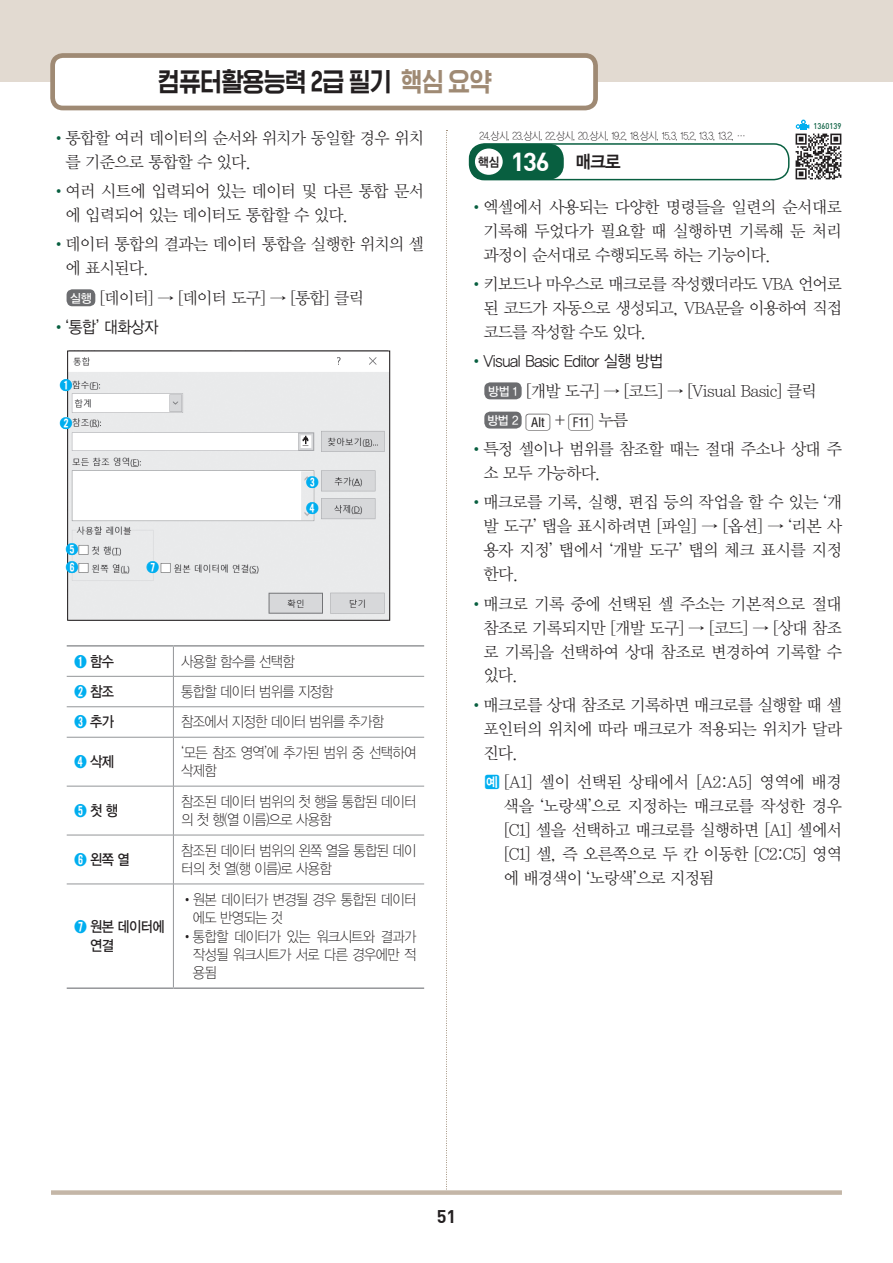
<style>
.page{position:relative;width:893px;height:1263px;background:#fff}
.page>*{position:absolute;margin:0;border:0;box-sizing:border-box;transform-origin:0 0}
.t1{font:27px "HGG Gothicssi P80 g";letter-spacing:-.03em;color:#231f20;scale:.9 1}
.t2{font:700 25.5px "DIN";color:#fff}
.t3{font:700 18px "DIN";color:#231f20}
.t4{font:16.65px/24px "YDVY Mj O Std 12";letter-spacing:-.045em;color:#231f20;text-align:justify}
.t5{font:16.65px "YDVYGO Std 12";letter-spacing:-.02em;color:#231f20;scale:.9 1}
.t6{font:14.7px/18.5px "YDVYGO Std 11";letter-spacing:-.045em;color:#231f20;scale:.9 1}
.t7{font:14.7px/18.5px "YDVYGO Std 13";letter-spacing:-.045em;color:#231f20;scale:.9 1}
.t8{font:12.9px/18px "YDVY Mj O Std 12";color:#00aeef}
.t9{font:12.15px "YDVYGO Std 13";color:#fff}
.t10{font:10.8px "YDVYGO Std 11";letter-spacing:-.035em;color:#231f20;scale:.9 1}
.t11{font:500 8.25px "DIN";color:#085f40;scale:.9 1}
.s1{color:#9f8a74}
.s2{font-family:"YDVYGO Std 14";font-weight:400;font-size:18px;color:#231f20}
.s3{color:#085f40}
.s4{font-family:"YDVYGO Std 13";font-size:12.15px;color:#fff}
.s5{font-family:"YDVY Mj O Std 12";color:#085f40}
.s6{font-family:"DS Keybord B";font-size:16.65px;color:#231f20}
.s7{font-family:"YDVY Mj O Std 12";font-size:16.65px;color:#231f20}
.s8{color:#00aeef}
</style>
<div class="page">
<svg style="left:446px;top:130px;width:1px;height:1060px"></svg>
<div style="left:51px;top:1190px;width:791px;height:5px;background:#c4b6a7"></div>
<div style="left:0;top:0;width:893px;height:82px;background:#e2dad1"></div>
<div style="left:53px;top:56px;width:543px;height:52px;background:#fff;border-radius:10px"></div>
<div style="left:50px;top:53px;width:548px;height:57px;border:5px solid #9f8a74;border-radius:10px"></div>
<div style="left:469px;top:143px;width:320px;height:37px;border:2px solid #085f40;border-radius:15px"></div>
<div style="left:470px;top:144px;width:94px;height:36px;background:#085f40;border-radius:15px"></div>
<div style="left:475px;top:149px;width:28px;height:26px;background:#fff;border-radius:50%"></div>
<img style="left:795px;top:133px;width:47px;height:47px">
<svg style="left:796px;top:120px;width:13px;height:9px"></svg>
<div style="left:67px;top:289px;width:28px;height:17px;background:#6c6d70;border-radius:6px"></div>
<img style="left:69px;top:357px;width:319px;height:261px">
<div style="left:67px;top:351px;width:323px;height:269px;border:1px solid #231f20"></div>
<div style="left:67px;top:543px;width:10px;height:11px;background:#fff;border-radius:50%"></div>
<div style="left:67px;top:561px;width:10px;height:12px;background:#fff;border-radius:50%"></div>
<div style="left:147px;top:561px;width:10px;height:12px;background:#fff;border-radius:50%"></div>
<div style="left:307px;top:476px;width:10px;height:11px;background:#fff;border-radius:50%"></div>
<div style="left:307px;top:502px;width:10px;height:12px;background:#fff;border-radius:50%"></div>
<div style="left:61px;top:380px;width:10px;height:11px;background:#fff;border-radius:50%"></div>
<div style="left:61px;top:417px;width:10px;height:11px;background:#fff;border-radius:50%"></div>
<svg style="left:173px;top:647px;width:1px;height:59px"></svg>
<hr style="left:173px;top:707px;width:1px;height:30px;background:#939598">
<hr style="left:173px;top:737px;width:1px;height:49px;background:#939598">
<hr style="left:173px;top:786px;width:1px;height:49px;background:#939598">
<hr style="left:173px;top:835px;width:1px;height:49px;background:#939598">
<hr style="left:173px;top:884px;width:1px;height:103px;background:#939598">
<hr style="left:67px;top:645px;width:106px;height:2px;background:#939598">
<hr style="left:173px;top:645px;width:251px;height:2px;background:#939598">
<hr style="left:67px;top:676px;width:106px;height:1px;background:#939598">
<hr style="left:173px;top:676px;width:251px;height:1px;background:#939598">
<hr style="left:67px;top:706px;width:106px;height:1px;background:#939598">
<hr style="left:173px;top:706px;width:251px;height:1px;background:#939598">
<hr style="left:67px;top:737px;width:106px;height:1px;background:#939598">
<hr style="left:173px;top:737px;width:251px;height:1px;background:#939598">
<hr style="left:67px;top:786px;width:106px;height:1px;background:#939598">
<hr style="left:173px;top:786px;width:251px;height:1px;background:#939598">
<hr style="left:67px;top:835px;width:106px;height:1px;background:#939598">
<hr style="left:173px;top:835px;width:251px;height:1px;background:#939598">
<hr style="left:67px;top:884px;width:106px;height:1px;background:#939598">
<hr style="left:173px;top:884px;width:251px;height:1px;background:#939598">
<hr style="left:67px;top:987px;width:106px;height:2px;background:#939598">
<hr style="left:173px;top:987px;width:251px;height:2px;background:#939598">
<div style="left:484px;top:382px;width:38px;height:17px;background:#6c6d70;border-radius:6px"></div>
<div style="left:484px;top:412px;width:38px;height:17px;background:#6c6d70;border-radius:6px"></div>
<h1 class="t1" style="left:158px;top:67px;width:372px">컴퓨터활용능력 2급 필기 <span class="s1">핵심 요약</span></h1>
<p class="t10" style="left:479px;top:130px;width:297px">24.상시, 23.상시, 22.상시, 20.상시, 19.2, 18.상시, 15.3, 15.2, 13.3, 13.2, …</p>
<h2 class="t2" style="left:478px;top:145px;width:144px"><sup>핵심</sup> 136 <span class="s2">매크로</span></h2>
<p class="t11" style="left:814px;top:121px;width:32px">1360139</p>
<p class="t4" style="left:66px;top:126px;width:360px;text-indent:-15px"><span class="s3">•</span>통합할 여러 데이터의 순서와 위치가 동일할 경우 위치 를 기준으로 통합할 수 있다.</p>
<p class="t4" style="left:66px;top:180px;width:360px;text-indent:-15px"><span class="s3">•</span>여러 시트에 입력되어 있는 데이터 및 다른 통합 문서 에 입력되어 있는 데이터도 통합할 수 있다.</p>
<p class="t4" style="left:66px;top:233px;width:360px;text-indent:-15px"><span class="s3">•</span>데이터 통합의 결과는 데이터 통합을 실행한 위치의 셀 에 표시된다.</p>
<p class="t4" style="left:70px;top:286px;width:295px"><span class="s4">실행</span> [데이터] → [데이터 도구] → [통합] 클릭</p>
<p class="t5" style="left:51px;top:318px;width:120px"><span class="s5">•</span>‘통합’ 대화상자</p>
<p class="t4" style="left:483px;top:195px;width:360px;text-indent:-15px"><span class="s3">•</span>엑셀에서 사용되는 다양한 명령들을 일련의 순서대로 기록해 두었다가 필요할 때 실행하면 기록해 둔 처리 과정이 순서대로 수행되도록 하는 기능이다.</p>
<p class="t4" style="left:483px;top:273px;width:360px;text-indent:-15px"><span class="s3">•</span>키보드나 마우스로 매크로를 작성했더라도 VBA 언어로 된 코드가 자동으로 생성되고, VBA문을 이용하여 직접 코드를 작성할 수도 있다.</p>
<p class="t5" style="left:469px;top:353px;width:217px"><span class="s5">•</span>Visual Basic Editor 실행 방법</p>
<p class="t4" style="left:488px;top:379px;width:330px"><span class="s4">방법 1</span> [개발 도구] → [코드] → [Visual Basic] 클릭</p>
<p class="t9" style="left:487px;top:414px;width:142px">방법 2 <span class="s6">A</span><span class="s7">+</span><span class="s6">!</span> <span class="s7">누름</span></p>
<p class="t4" style="left:483px;top:438px;width:360px;text-indent:-15px"><span class="s3">•</span>특정 셀이나 범위를 참조할 때는 절대 주소나 상대 주 소 모두 가능하다.</p>
<p class="t4" style="left:483px;top:491px;width:360px;text-indent:-15px"><span class="s3">•</span>매크로를 기록, 실행, 편집 등의 작업을 할 수 있는 ‘개 발 도구’ 탭을 표시하려면 [파일] → [옵션] → ‘리본 사 용자 지정’ 탭에서 ‘개발 도구’ 탭의 체크 표시를 지정 한다.</p>
<p class="t4" style="left:483px;top:592px;width:360px;text-indent:-15px"><span class="s3">•</span>매크로 기록 중에 선택된 셀 주소는 기본적으로 절대 참조로 기록되지만 [개발 도구] → [코드] → [상대 참조 로 기록]을 선택하여 상대 참조로 변경하여 기록할 수 있다.</p>
<p class="t4" style="left:483px;top:693px;width:360px;text-indent:-15px"><span class="s3">•</span>매크로를 상대 참조로 기록하면 매크로를 실행할 때 셀 포인터의 위치에 따라 매크로가 적용되는 위치가 달라 진다.</p>
<p class="t4" style="left:504px;top:770px;width:340px">[A1] 셀이 선택된 상태에서 [A2:A5] 영역에 배경 색을 ‘노랑색’으로 지정하는 매크로를 작성한 경우 [C1] 셀을 선택하고 매크로를 실행하면 [A1] 셀에서 [C1] 셀, 즉 오른쪽으로 두 칸 이동한 [C2:C5] 영역 에 배경색이 ‘노랑색’으로 지정됨</p>
<p class="t8" style="left:60px;top:377px;width:13px">➊</p>
<p class="t8" style="left:60px;top:414px;width:13px">➊➋</p>
<p class="t8" style="left:307px;top:469px;width:13px;line-height:26.4px">➊➌<br>➊➍</p>
<p class="t8" style="left:66px;top:540px;width:13px">➊➎<br>➊➏</p>
<p class="t8" style="left:147px;top:558px;width:13px">➊➐</p>
<p class="t7" style="left:75px;top:652px;width:45px"><span class="s8">➊</span> 함수</p>
<p class="t6" style="left:181px;top:652px;width:127px">사용할 함수를 선택함</p>
<p class="t7" style="left:75px;top:683px;width:45px"><span class="s8">➋</span> 참조</p>
<p class="t6" style="left:181px;top:683px;width:171px">통합할 데이터 범위를 지정함</p>
<p class="t7" style="left:75px;top:713px;width:45px"><span class="s8">➌</span> 추가</p>
<p class="t6" style="left:181px;top:713px;width:227px">참조에서 지정한 데이터 범위를 추가함</p>
<p class="t7" style="left:75px;top:753px;width:45px"><span class="s8">➍</span> 삭제</p>
<p class="t6" style="left:181px;top:743px;width:263px">‘모든 참조 영역’에 추가된 범위 중 선택하여 삭제함</p>
<p class="t7" style="left:75px;top:802px;width:50px"><span class="s8">➎</span> 첫 행</p>
<p class="t6" style="left:181px;top:792px;width:263px">참조된 데이터 범위의 첫 행을 통합된 데이터 의 첫 행(열 이름)으로 사용함</p>
<p class="t7" style="left:75px;top:851px;width:63px"><span class="s8">➏</span> 왼쪽 열</p>
<p class="t6" style="left:181px;top:841px;width:263px">참조된 데이터 범위의 왼쪽 열을 통합된 데이 터의 첫 열(행 이름)로 사용함</p>
<p class="t7" style="left:90px;top:918px;width:84px;text-indent:-16px"><span class="s8">➐</span> 원본 데이터에 연결</p>
<p class="t6" style="left:193px;top:890px;width:250px;text-indent:-12px">•원본 데이터가 변경될 경우 통합된 데이터 에도 반영되는 것</p>
<p class="t6" style="left:193px;top:927px;width:250px;text-align:justify;text-indent:-12px">•통합할 데이터가 있는 워크시트와 결과가 작성될 워크시트가 서로 다른 경우에만 적 용됨</p>
<p class="t3" style="left:437px;top:1204px;width:21px">51</p>
</div>
